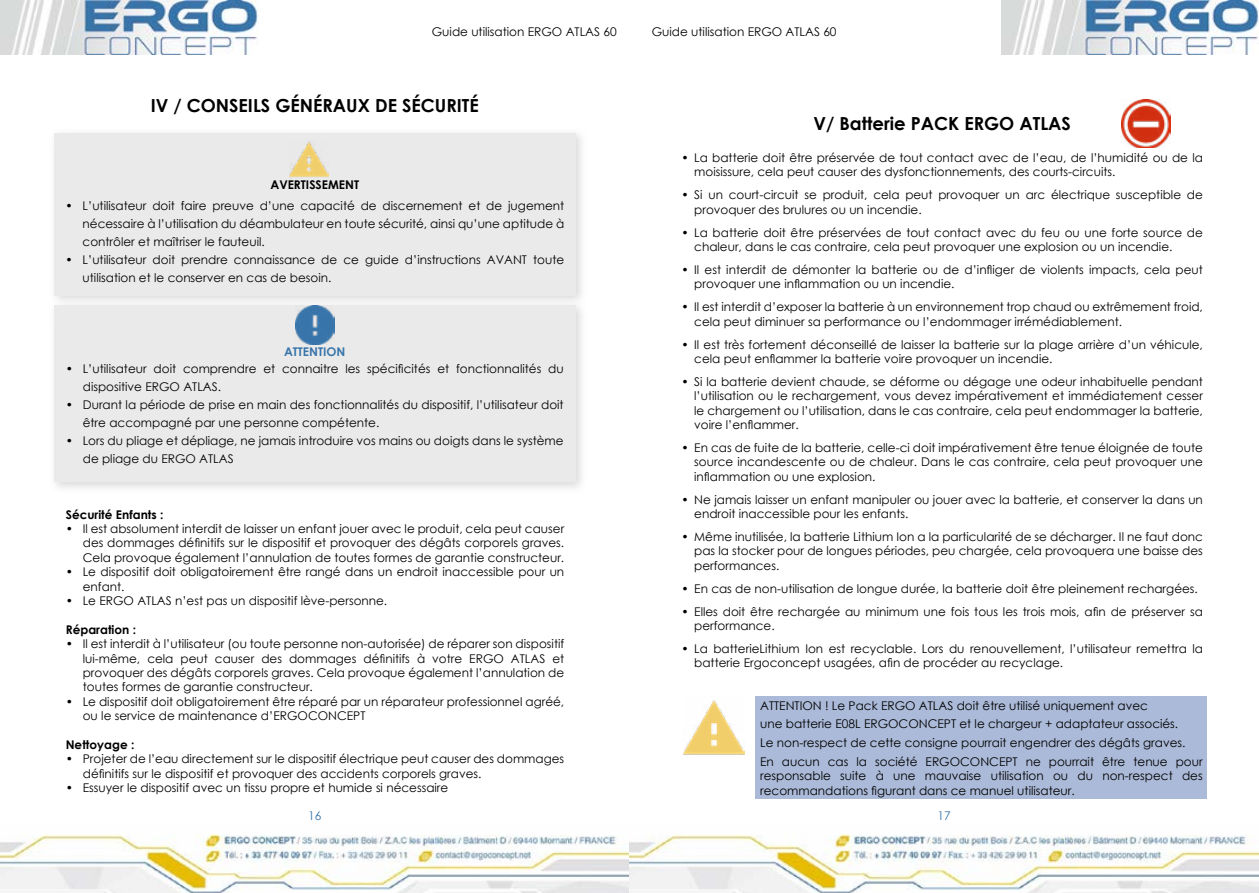
<style>
.page{position:relative;width:1259px;height:893px;background:#fff}
.page>*{position:absolute;margin:0;border:0;box-sizing:border-box;transform-origin:0 0}
.t1{font:700 18px "Century Gothic";color:#000}
.t2{font:12px/14.4px "Century Gothic";color:#000}
.t3{font:700 12px "Century Gothic";color:#000}
.t4{font:700 12px "Century Gothic";color:#3975ab}
.t5{font:12px "Century Gothic";color:#3975ab}
</style>
<div class="page">
<img style="left:0;top:0;width:258px;height:54px">
<img style="left:1001px;top:0;width:258px;height:54px">
<img style="left:0;top:834px;width:1259px;height:59px">
<div style="left:49px;top:128px;width:537px;height:179px;background:#cecece;opacity:.75"></div>
<div style="left:54px;top:133px;width:521px;height:162px;background:#eaeaea"></div>
<img style="left:289px;top:141px;width:39px;height:37px">
<div style="left:49px;top:300px;width:537px;height:194px;background:#cecece;opacity:.75"></div>
<div style="left:54px;top:305px;width:521px;height:177px;background:#eaeaea"></div>
<img style="left:295px;top:305px;width:39px;height:39px">
<div style="left:756px;top:696px;width:451px;height:103px;background:#abbad8"></div>
<img style="left:683px;top:700px;width:61px;height:55px">
<img style="left:1121px;top:99px;width:49px;height:49px">
<p class="t2" style="left:432px;top:24px;width:186px">Guide utilisation ERGO ATLAS 60</p>
<p class="t2" style="left:652px;top:24px;width:186px">Guide utilisation ERGO ATLAS 60</p>
<h1 class="t1" style="left:151px;top:91px;width:329px">IV / CONSEILS GÉNÉRAUX DE SÉCURITÉ</h1>
<p class="t3" style="left:270px;top:176px;width:90px">AVERTISSEMENT</p>
<p class="t2" style="left:83px;top:197px;width:483px;line-height:18px;text-align:justify;text-indent:-17px">• L’utilisateur doit faire preuve d’une capacité de discernement et de jugement nécessaire à l’utilisation du déambulateur en toute sécurité, ainsi qu’une aptitude à contrôler et maîtriser le fauteuil.</p>
<p class="t2" style="left:83px;top:251px;width:483px;line-height:18px;text-indent:-17px">• L’utilisateur doit prendre connaissance de ce guide d’instructions AVANT toute utilisation et le conserver en cas de besoin.</p>
<p class="t4" style="left:284px;top:343px;width:63px">ATTENTION</p>
<p class="t2" style="left:83px;top:359px;width:482px;line-height:18px;text-indent:-17px">• L’utilisateur doit comprendre et connaitre les spécificités et fonctionnalités du dispositive ERGO ATLAS.</p>
<p class="t2" style="left:83px;top:395px;width:482px;line-height:18px;text-indent:-17px">• Durant la période de prise en main des fonctionnalités du dispositif, l’utilisateur doit être accompagné par une personne compétente.</p>
<p class="t2" style="left:83px;top:431px;width:482px;line-height:18px;text-indent:-17px">• Lors du pliage et dépliage, ne jamais introduire vos mains ou doigts dans le système de pliage du ERGO ATLAS</p>
<p class="t3" style="left:66px;top:505px;width:99px">Sécurité Enfants :</p>
<p class="t2" style="left:83px;top:521px;width:483px;text-align:justify;text-indent:-17px">• Il est absolument interdit de laisser un enfant jouer avec le produit, cela peut causer des dommages définitifs sur le dispositif et provoquer des dégâts corporels graves.<br>Cela provoque également l’annulation de toutes formes de garantie constructeur.</p>
<p class="t2" style="left:83px;top:564px;width:483px;text-indent:-17px">• Le dispositif doit obligatoirement être rangé dans un endroit inaccessible pour un enfant.</p>
<p class="t2" style="left:66px;top:593px;width:323px">• Le ERGO ATLAS n’est pas un dispositif lève-personne.</p>
<p class="t3" style="left:66px;top:620px;width:72px">Réparation :</p>
<p class="t2" style="left:83px;top:636px;width:483px;text-align:justify;text-indent:-17px">• Il est interdit à l’utilisateur (ou toute personne non-autorisée) de réparer son dispositif lui-même, cela peut causer des dommages définitifs à votre ERGO ATLAS et provoquer des dégâts corporels graves. Cela provoque également l’annulation de toutes formes de garantie constructeur.</p>
<p class="t2" style="left:83px;top:694px;width:483px;text-indent:-17px">• Le dispositif doit obligatoirement être réparé par un réparateur professionnel agréé, ou le service de maintenance d’ERGOCONCEPT</p>
<p class="t3" style="left:66px;top:735px;width:70px">Nettoyage :</p>
<p class="t2" style="left:83px;top:752px;width:483px;text-indent:-17px">• Projeter de l’eau directement sur le dispositif électrique peut causer des dommages définitifs sur le dispositif et provoquer des accidents corporels graves.</p>
<p class="t2" style="left:66px;top:780px;width:384px">• Essuyer le dispositif avec un tissu propre et humide si nécessaire</p>
<h1 class="t1" style="left:813px;top:110px;width:259px">V/ Batterie PACK ERGO ATLAS</h1>
<p class="t2" style="left:694px;top:150px;width:510px;text-indent:-13px">• La batterie doit être préservée de tout contact avec de l’eau, de l’humidité ou de la moisissure, cela peut causer des dysfonctionnements, des courts-circuits.</p>
<p class="t2" style="left:694px;top:188px;width:510px;text-indent:-13px">• Si un court-circuit se produit, cela peut provoquer un arc électrique susceptible de provoquer des brulures ou un incendie.</p>
<p class="t2" style="left:694px;top:225px;width:510px;text-indent:-13px">• La batterie doit être préservées de tout contact avec du feu ou une forte source de chaleur, dans le cas contraire, cela peut provoquer une explosion ou un incendie.</p>
<p class="t2" style="left:694px;top:262px;width:510px;text-indent:-13px">• Il est interdit de démonter la batterie ou de d’infliger de violents impacts, cela peut provoquer une inflammation ou un incendie.</p>
<p class="t2" style="left:694px;top:299px;width:510px;text-indent:-13px">• Il est interdit d’exposer la batterie à un environnement trop chaud ou extrêmement froid, cela peut diminuer sa performance ou l’endommager irrémédiablement.</p>
<p class="t2" style="left:694px;top:337px;width:510px;text-indent:-13px">• Il est très fortement déconseillé de laisser la batterie sur la plage arrière d’un véhicule, cela peut enflammer la batterie voire provoquer un incendie.</p>
<p class="t2" style="left:694px;top:374px;width:510px;text-align:justify;text-indent:-13px">• Si la batterie devient chaude, se déforme ou dégage une odeur inhabituelle pendant l’utilisation ou le rechargement, vous devez impérativement et immédiatement cesser le chargement ou l’utilisation, dans le cas contraire, cela peut endommager la batterie, voire l’enflammer.</p>
<p class="t2" style="left:694px;top:440px;width:510px;text-align:justify;text-indent:-13px">• En cas de fuite de la batterie, celle-ci doit impérativement être tenue éloignée de toute source incandescente ou de chaleur. Dans le cas contraire, cela peut provoquer une inflammation ou une explosion.</p>
<p class="t2" style="left:694px;top:492px;width:510px;text-indent:-13px">• Ne jamais laisser un enfant manipuler ou jouer avec la batterie, et conserver la dans un endroit inaccessible pour les enfants.</p>
<p class="t2" style="left:694px;top:529px;width:510px;text-align:justify;text-indent:-13px">• Même inutilisée, la batterie Lithium Ion a la particularité de se décharger. Il ne faut donc pas la stocker pour de longues périodes, peu chargée, cela provoquera une baisse des performances.</p>
<p class="t2" style="left:681px;top:581px;width:518px">• En cas de non-utilisation de longue durée, la batterie doit être pleinement rechargées.</p>
<p class="t2" style="left:694px;top:604px;width:510px;text-indent:-13px">• Elles doit être rechargée au minimum une fois tous les trois mois, afin de préserver sa performance.</p>
<p class="t2" style="left:694px;top:641px;width:510px;text-indent:-13px">• La batterieLithium Ion est recyclable. Lors du renouvellement, l’utilisateur remettra la batterie Ergoconcept usagées, afin de procéder au recyclage.</p>
<p class="t2" style="left:760px;top:696px;width:444px;line-height:18.6px">ATTENTION ! Le Pack ERGO ATLAS doit être utilisé uniquement avec<br>une batterie E08L ERGOCONCEPT et le chargeur + adaptateur associés.<br>Le non-respect de cette consigne pourrait engendrer des dégâts graves.<br>En aucun cas la société ERGOCONCEPT ne pourrait être tenue pour</p>
<p class="t2" style="left:760px;top:768px;width:444px">responsable suite à une mauvaise utilisation ou du non-respect des recommandations figurant dans ce manuel utilisateur.</p>
<p class="t5" style="left:308px;top:807px;width:15px">16</p>
<p class="t5" style="left:937px;top:807px;width:15px">17</p>
</div>
